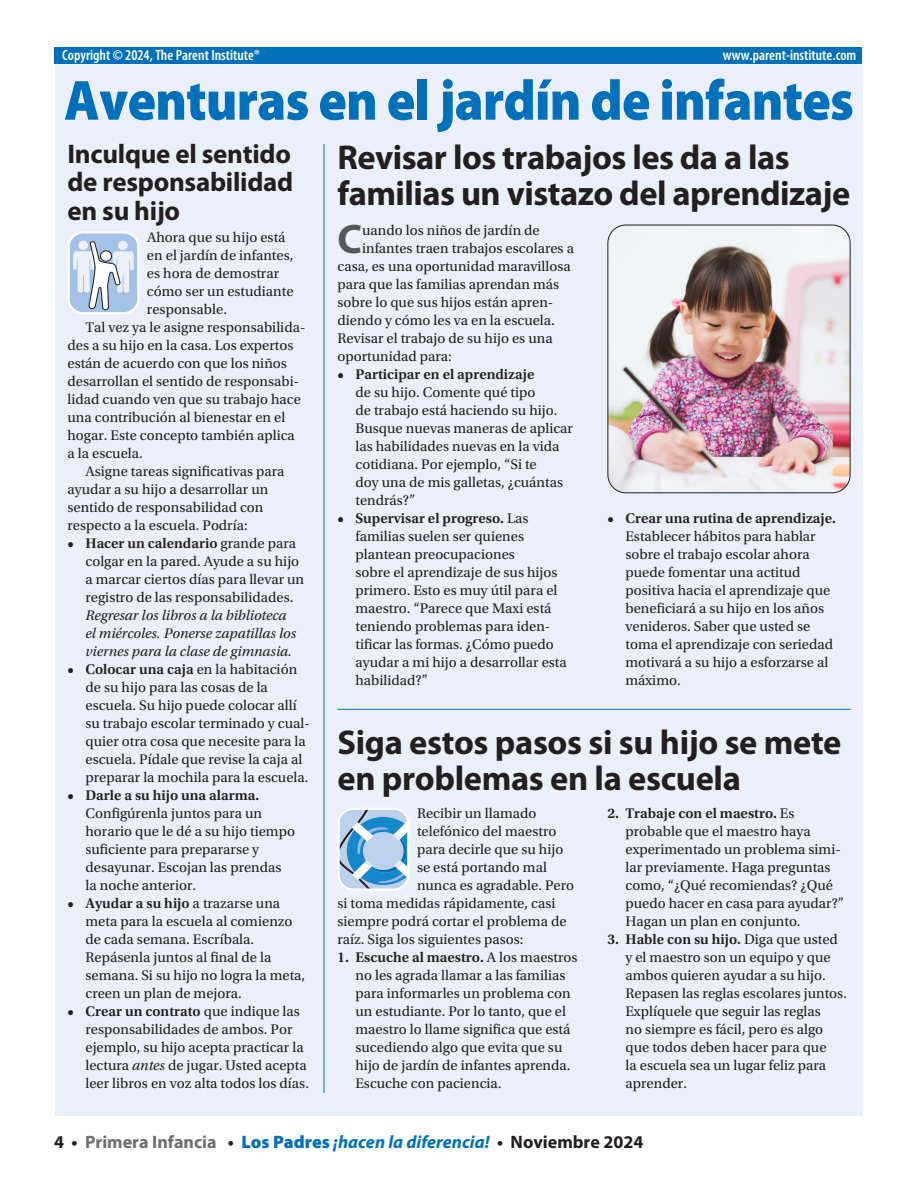
<style>
.page{position:relative;width:918px;height:1188px;background:#fff}
.page>*{position:absolute;margin:0;border:0;box-sizing:border-box;transform-origin:0 0}
.t1{font:900 57px "Myriad Pro";letter-spacing:-.015em;color:#0070ba;scale:.93 1}
.t2{font:700 41.4px "Myriad Pro";color:#57585a}
.t3{font:700 34.5px/36px "Myriad Pro";letter-spacing:-.015em;color:#231f20}
.t4{font:700 27px/28.5px "Myriad Pro";letter-spacing:-.01em;color:#231f20;text-align:justify}
.t5{font:italic 700 18px "Myriad Pro";color:#0070ba}
.t6{font:600 condensed 15px "Myriad Pro";color:#fff}
.t7{font:14.7px/18px "Utopia Std";color:#231f20}
.t8{font:italic 14.7px/18px "Utopia Std";color:#231f20}
.t9{font:600 14.7px "Utopia Std";color:#231f20}
.s1{font-weight:600}
.s2{font-style:italic}
.s3{font-style:normal;color:#231f20}
.s4{font-style:normal;color:#6c6d70}
.s5{font-weight:900;font-style:normal}
</style>
<div class="page">
<div style="left:55px;top:63px;width:808px;height:1053px;background:#eaeff9"></div>
<hr style="left:338px;top:709px;width:512px;height:1px;background:#0070ba">
<div style="left:55px;top:48px;width:807px;height:16px;background:#0070ba"></div>
<hr style="left:324px;top:144px;width:1px;height:949px;background:#0070ba">
<svg style="left:338px;top:808px;width:71px;height:83px;background:#97c0e1"></svg>
<svg style="left:68px;top:231px;width:71px;height:83px"></svg>
<img style="left:608px;top:225px;width:242px;height:268px">
<div style="left:608px;top:225px;width:242px;height:268px;border:1px solid #231f20;border-radius:18px"></div>
<p class="t6" style="left:62px;top:45px;width:199px">Copyright © 2024, The Parent Institute®</p>
<p class="t6" style="left:723px;top:45px;width:135px">www.parent-institute.com</p>
<h1 class="t1" style="left:64px;top:62px;width:851px">Aventuras en el jardín de infantes</h1>
<h3 class="t4" style="left:68px;top:139px;width:227px">Inculque el sentido de responsabilidad en su hijo</h3>
<h3 class="t3" style="left:338px;top:138px;width:514px">Revisar los trabajos les da a las familias un vistazo del aprendizaje</h3>
<h2 class="t2" style="left:338px;top:212px;width:26px">C</h2>
<p class="t7" style="left:362px;top:222px;width:179px">uando los niños de jardín de</p>
<p class="t7" style="left:147px;top:229px;width:140px">Ahora que su hijo está</p>
<p class="t7" style="left:147px;top:247px;width:148px">en el jardín de infantes,</p>
<p class="t7" style="left:147px;top:265px;width:134px">es hora de demostrar</p>
<p class="t7" style="left:147px;top:283px;width:148px">cómo ser un estudiante</p>
<p class="t7" style="left:147px;top:301px;width:82px">responsable.</p>
<p class="t7" style="left:85px;top:319px;width:221px">Tal vez ya le asigne responsabilida-</p>
<p class="t7" style="left:68px;top:337px;width:227px">des a su hijo en la casa. Los expertos</p>
<p class="t7" style="left:68px;top:355px;width:221px">están de acuerdo con que los niños</p>
<p class="t7" style="left:68px;top:373px;width:233px">desarrollan el sentido de responsabi-</p>
<p class="t7" style="left:68px;top:391px;width:235px">lidad cuando ven que su trabajo hace</p>
<p class="t7" style="left:68px;top:409px;width:219px">una contribución al bienestar en el</p>
<p class="t7" style="left:68px;top:427px;width:229px">hogar. Este concepto también aplica</p>
<p class="t7" style="left:68px;top:445px;width:77px">a la escuela.</p>
<p class="t7" style="left:85px;top:463px;width:201px">Asigne tareas significativas para</p>
<p class="t7" style="left:68px;top:481px;width:202px">ayudar a su hijo a desarrollar un</p>
<p class="t7" style="left:68px;top:499px;width:198px">sentido de responsabilidad con</p>
<p class="t7" style="left:68px;top:517px;width:182px">respecto a la escuela. Podría:</p>
<p class="t7" style="left:86px;top:535px;width:220px;text-indent:-18px"><span class="s1">• Hacer un calendario</span> grande para colgar en la pared. Ayude a su hijo a marcar ciertos días para llevar un registro de las responsabilidades.</p>
<p class="t8" style="left:86px;top:607px;width:212px">Regresar los libros a la biblioteca el miércoles. Ponerse zapatillas los viernes para la clase de gimnasia.</p>
<p class="t7" style="left:86px;top:661px;width:226px;text-indent:-18px"><span class="s1">• Colocar una caja</span> en la habitación de su hijo para las cosas de la escuela. Su hijo puede colocar allí su trabajo escolar terminado y cual&shy;quier otra cosa que necesite para la escuela. Pídale que revise la caja al preparar la mochila para la escuela.</p>
<p class="t9" style="left:68px;top:787px;width:193px">• Darle a su hijo una alarma.</p>
<p class="t7" style="left:86px;top:805px;width:211px">Configúrenla juntos para un horario que le dé a su hijo tiempo suficiente para prepararse y desayunar. Escojan las prendas la noche anterior.</p>
<p class="t7" style="left:86px;top:895px;width:221px;text-indent:-18px"><span class="s1">• Ayudar a su hijo</span> a trazarse una meta para la escuela al comienzo de cada semana. Escríbala.<br>Repásenla juntos al final de la semana. Si su hijo no logra la meta, creen un plan de mejora.</p>
<p class="t7" style="left:86px;top:1003px;width:225px;text-indent:-18px"><span class="s1">• Crear un contrato</span> que indique las responsabilidades de ambos. Por ejemplo, su hijo acepta practicar la lectura <span class="s2">antes</span> de jugar. Usted acepta leer libros en voz alta todos los días.</p>
<p class="t7" style="left:362px;top:240px;width:213px">infantes traen trabajos escolares a</p>
<p class="t7" style="left:337px;top:258px;width:235px">casa, es una oportunidad maravillosa</p>
<p class="t7" style="left:337px;top:276px;width:223px">para que las familias aprendan más</p>
<p class="t7" style="left:337px;top:294px;width:217px">sobre lo que sus hijos están apren-</p>
<p class="t7" style="left:337px;top:312px;width:219px">diendo y cómo les va en la escuela.</p>
<p class="t7" style="left:337px;top:330px;width:217px">Revisar el trabajo de su hijo es una</p>
<p class="t7" style="left:337px;top:348px;width:116px">oportunidad para:</p>
<p class="t9" style="left:338px;top:366px;width:198px">• Participar en el aprendizaje</p>
<p class="t7" style="left:356px;top:384px;width:219px">de su hijo. Comente qué tipo<br>de trabajo está haciendo su hijo.<br>Busque nuevas maneras de aplicar las habilidades nuevas en la vida cotidiana. Por ejemplo, “Si te<br>doy una de mis galletas, ¿cuántas tendrás?”</p>
<p class="t7" style="left:356px;top:510px;width:213px;text-indent:-18px"><span class="s1">• Supervisar el progreso.</span> Las familias suelen ser quienes plantean preocupaciones<br>sobre el aprendizaje de sus hijos primero. Esto es muy útil para el maestro. “Parece que Maxi está teniendo problemas para iden&shy;tificar las formas. ¿Cómo puedo ayudar a mi hijo a desarrollar esta habilidad?”</p>
<p class="t9" style="left:608px;top:510px;width:230px">• Crear una rutina de aprendizaje.</p>
<p class="t7" style="left:626px;top:528px;width:209px">Establecer hábitos para hablar sobre el trabajo escolar ahora puede fomentar una actitud positiva hacia el aprendizaje que beneficiará a su hijo en los años venideros. Saber que usted se toma el aprendizaje con seriedad motivará a su hijo a esforzarse al máximo.</p>
<h3 class="t3" style="left:338px;top:723px;width:506px">Siga estos pasos si su hijo se mete en problemas en la escuela</h3>
<p class="t7" style="left:417px;top:805px;width:121px">Recibir un llamado</p>
<p class="t7" style="left:417px;top:823px;width:141px">telefónico del maestro</p>
<p class="t7" style="left:417px;top:841px;width:148px">para decirle que su hijo</p>
<p class="t7" style="left:417px;top:859px;width:132px">se está portando mal</p>
<p class="t7" style="left:417px;top:877px;width:159px">nunca es agradable. Pero</p>
<p class="t7" style="left:338px;top:895px;width:219px">si toma medidas rápidamente, casi</p>
<p class="t7" style="left:338px;top:913px;width:231px">siempre podrá cortar el problema de</p>
<p class="t7" style="left:338px;top:931px;width:188px">raíz. Siga los siguientes pasos:</p>
<p class="t7" style="left:356px;top:949px;width:224px;text-indent:-18px"><span class="s1">1. Escuche al maestro.</span> A los maestros no les agrada llamar a las familias para informarles un problema con un estudiante. Por lo tanto, que el maestro lo llame significa que está sucediendo algo que evita que su hijo de jardín de infantes aprenda.<br>Escuche con paciencia.</p>
<p class="t7" style="left:626px;top:805px;width:220px;text-indent:-18px"><span class="s1">2. Trabaje con el maestro.</span> Es probable que el maestro haya experimentado un problema simi&shy;lar previamente. Haga preguntas como, “¿Qué recomiendas? ¿Qué puedo hacer en casa para ayudar?”<br>Hagan un plan en conjunto.</p>
<p class="t7" style="left:626px;top:931px;width:223px;text-indent:-18px"><span class="s1">3. Hable con su hijo.</span> Diga que usted y el maestro son un equipo y que ambos quieren ayudar a su hijo.<br>Repasen las reglas escolares juntos.<br>Explíquele que seguir las reglas<br>no siempre es fácil, pero es algo que todos deben hacer para que<br>la escuela sea un lugar feliz para aprender.</p>
<p class="t5" style="left:54px;top:1130px;width:591px"><span class="s3">4 •</span> <span class="s4">Primera Infancia</span> <span class="s3">•</span> <span class="s5">Los Padres</span> ¡hacen la diferencia! <span class="s3">• Noviembre 2024</span></p>
</div>
